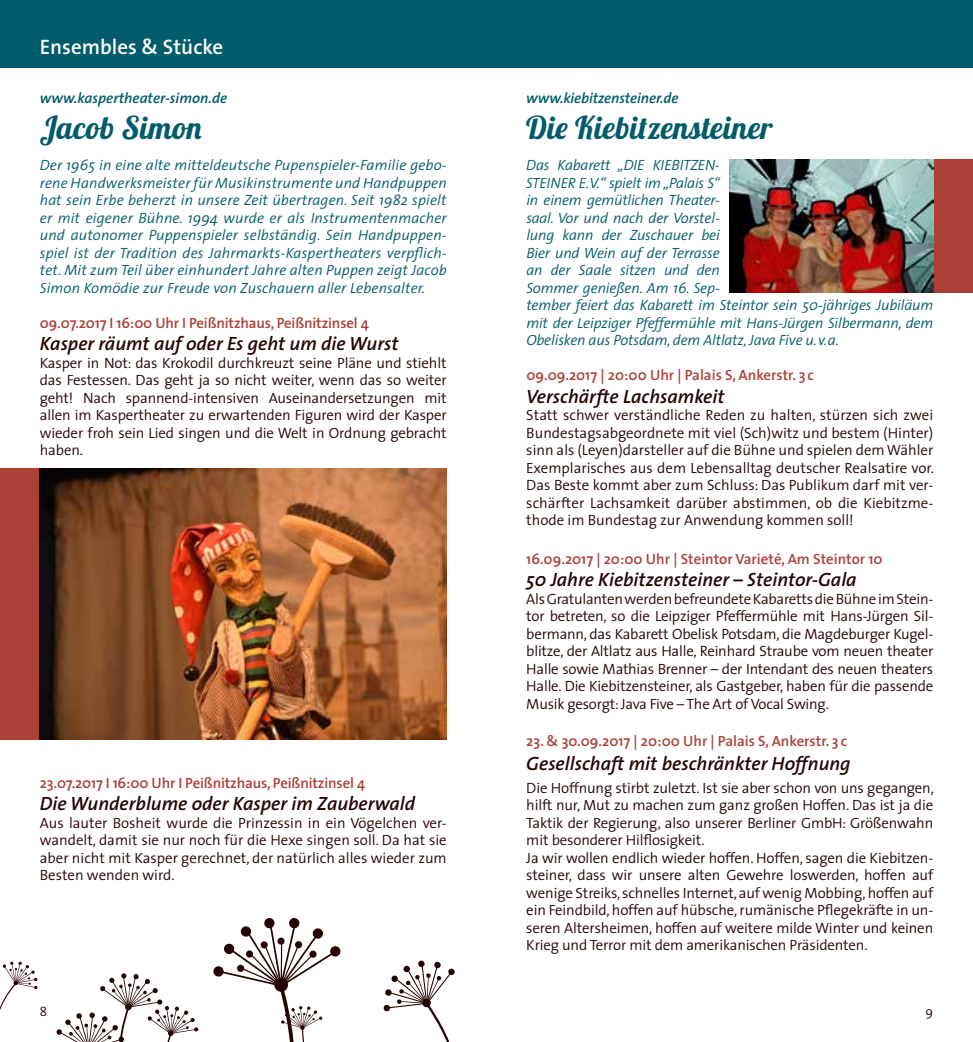
<style>
.page{position:relative;width:973px;height:1042px;background:#fff}
.page>*{position:absolute;margin:0;border:0;box-sizing:border-box;transform-origin:0 0}
.t1{font:31.5px "Lobster 1.4";letter-spacing:.03em;color:#005b6a}
.t2{font:31.5px "Lobster 1.4";letter-spacing:.01em;color:#005b6a}
.t3{font:600 21px "The Sans";color:#fff}
.t4{font:italic 600 19.25px "The Sans";color:#250400}
.t5{font:300 14.88px/17.5px "The Sans";letter-spacing:-.01em;color:#250400;text-align:justify}
.t6{font:italic 300 14.88px/17.5px "The Sans";letter-spacing:-.01em;color:#005b6a}
.t7{font:600 14.88px "The Sans";letter-spacing:-.005em;color:#ab4037}
.t8{font:italic 600 14.88px "The Sans";color:#005b6a}
.t9{font:300 13.12px "The Sans";color:#250400}
</style>
<div class="page">
<div style="left:0;top:468px;width:50px;height:271px;background:#ab4037"></div>
<div style="left:932px;top:159px;width:40px;height:134px;background:#ab4037"></div>
<svg style="left:264px;top:917px;width:11px;height:11px"></svg>
<svg style="left:289px;top:917px;width:11px;height:11px"></svg>
<svg style="left:383px;top:960px;width:72px;height:82px"></svg>
<svg style="left:56px;top:922px;width:285px;height:120px"></svg>
<svg style="left:0;top:961px;width:38px;height:49px"></svg>
<img style="left:40px;top:468px;width:406px;height:271px">
<img style="left:729px;top:159px;width:203px;height:134px">
<div style="left:0;top:0;width:972px;height:67px;background:#005b6a"></div>
<h2 class="t3" style="left:40px;top:29px;width:185px">Ensembles &amp; Stücke</h2>
<p class="t8" style="left:40px;top:85px;width:189px">www.kaspertheater-simon.de</p>
<h1 class="t2" style="left:40px;top:108px;width:163px">Jacob Simon</h1>
<p class="t6" style="left:40px;top:156px;width:408px;text-align:justify">Der 1965 in eine alte mitteldeutsche Pupenspieler-Familie gebo&shy;rene Handwerksmeister für Musikinstrumente und Handpuppen hat sein Erbe beherzt in unsere Zeit übertragen. Seit 1982 spielt er mit eigener Bühne. 1994 wurde er als Instrumentenmacher und autonomer Puppenspieler selbständig. Sein Handpuppen&shy;spiel ist der Tradition des Jahrmarkts-Kaspertheaters verpflich&shy;tet. Mit zum Teil über einhundert Jahre alten Puppen zeigt Jacob Simon Komödie zur Freude von Zuschauern aller Lebensalter.</p>
<p class="t7" style="left:40px;top:310px;width:330px">09.07.2017 I 16:00 Uhr I Peißnitzhaus, Peißnitzinsel 4</p>
<p class="t4" style="left:40px;top:328px;width:360px">Kasper räumt auf oder Es geht um die Wurst</p>
<p class="t5" style="left:40px;top:353px;width:408px">Kasper in Not: das Krokodil durchkreuzt seine Pläne und stiehlt das Festessen. Das geht ja so nicht weiter, wenn das so weiter geht! Nach spannend-intensiven Auseinandersetzungen mit allen im Kaspertheater zu erwartenden Figuren wird der Kasper wieder froh sein Lied singen und die Welt in Ordnung gebracht haben.</p>
<p class="t7" style="left:40px;top:770px;width:327px">23.07.2017 I 16:00 Uhr I Peißnitzhaus, Peißnitzinsel 4</p>
<p class="t4" style="left:40px;top:787px;width:377px">Die Wunderblume oder Kasper im Zauberwald</p>
<p class="t5" style="left:40px;top:813px;width:408px">Aus lauter Bosheit wurde die Prinzessin in ein Vögelchen ver&shy;wandelt, damit sie nur noch für die Hexe singen soll. Da hat sie aber nicht mit Kasper gerechnet, der natürlich alles wieder zum Besten wenden wird.</p>
<p class="t8" style="left:526px;top:85px;width:154px">www.kiebitzensteiner.de</p>
<h1 class="t1" style="left:526px;top:108px;width:248px">Die Kiebitzensteiner</h1>
<p class="t6" style="left:526px;top:156px;width:408px">Das Kabarett „DIE KIEBITZEN-<br>STEINER E.V.“ spielt im „Palais S“<br>in einem gemütlichen Theater-<br>saal. Vor und nach der Vorstel-<br>lung kann der Zuschauer bei<br>Bier und Wein auf der Terrasse<br>an der Saale sitzen und den<br>Sommer genießen. Am 16. Sep-<br>tember feiert das Kabarett im Steintor sein 50-jähriges Jubiläum mit der Leipziger Pfeffermühle mit Hans-Jürgen Silbermann, dem Obelisken aus Potsdam, dem Altlatz, Java Five u.v.a.</p>
<p class="t7" style="left:526px;top:363px;width:289px">09.09.2017 | 20:00 Uhr | Palais S, Ankerstr. 3 c</p>
<p class="t4" style="left:526px;top:380px;width:200px">Verschärfte Lachsamkeit</p>
<p class="t5" style="left:526px;top:406px;width:409px">Statt schwer verständliche Reden zu halten, stürzen sich zwei Bundestagsabgeordnete mit viel (Sch)witz und bestem (Hinter) sinn als (Leyen)darsteller auf die Bühne und spielen dem Wähler Exemplarisches aus dem Lebensalltag deutscher Realsatire vor.<br>Das Beste kommt aber zum Schluss: Das Publikum darf mit ver&shy;schärfter Lachsamkeit darüber abstimmen, ob die Kiebitzme&shy;thode im Bundestag zur Anwendung kommen soll!</p>
<p class="t7" style="left:526px;top:546px;width:357px">16.09.2017 | 20:00 Uhr | Steintor Varieté, Am Steintor 10</p>
<p class="t4" style="left:526px;top:563px;width:332px">50 Jahre Kiebitzensteiner – Steintor-Gala</p>
<p class="t5" style="left:526px;top:589px;width:408px">Als Gratulanten werden befreundete Kabaretts die Bühne im Stein&shy;tor betreten, so die Leipziger Pfeffermühle mit Hans-Jürgen Sil&shy;bermann, das Kabarett Obelisk Potsdam, die Magdeburger Kugel&shy;blitze, der Altlatz aus Halle, Reinhard Straube vom neuen theater Halle sowie Mathias Brenner – der Intendant des neuen theaters Halle. Die Kiebitzensteiner, als Gastgeber, haben für die passende Musik gesorgt: Java Five – The Art of Vocal Swing.</p>
<p class="t7" style="left:526px;top:728px;width:322px">23. &amp; 30.09.2017 | 20:00 Uhr | Palais S, Ankerstr. 3 c</p>
<p class="t4" style="left:526px;top:747px;width:326px">Gesellschaft mit beschränkter Hoffnung</p>
<p class="t5" style="left:526px;top:778px;width:409px;text-align:left">Die Hoffnung stirbt zuletzt. Ist sie aber schon von uns gegangen, hilft nur, Mut zu machen zum ganz großen Hoffen. Das ist ja die Taktik der Regierung, also unserer Berliner GmbH: Größenwahn mit besonderer Hilflosigkeit.<br>Ja wir wollen endlich wieder hoffen. Hoffen, sagen die Kiebitzen&shy;steiner, dass wir unsere alten Gewehre loswerden, hoffen auf wenige Streiks, schnelles Internet, auf wenig Mobbing, hoffen auf ein Feindbild, hoffen auf hübsche, rumänische Pflegekräfte in un&shy;seren Altersheimen, hoffen auf weitere milde Winter und keinen Krieg und Terror mit dem amerikanischen Präsidenten.</p>
<p class="t9" style="left:40px;top:1000px;width:9px">8</p>
<p class="t9" style="left:925px;top:1000px;width:9px">9</p>
</div>
